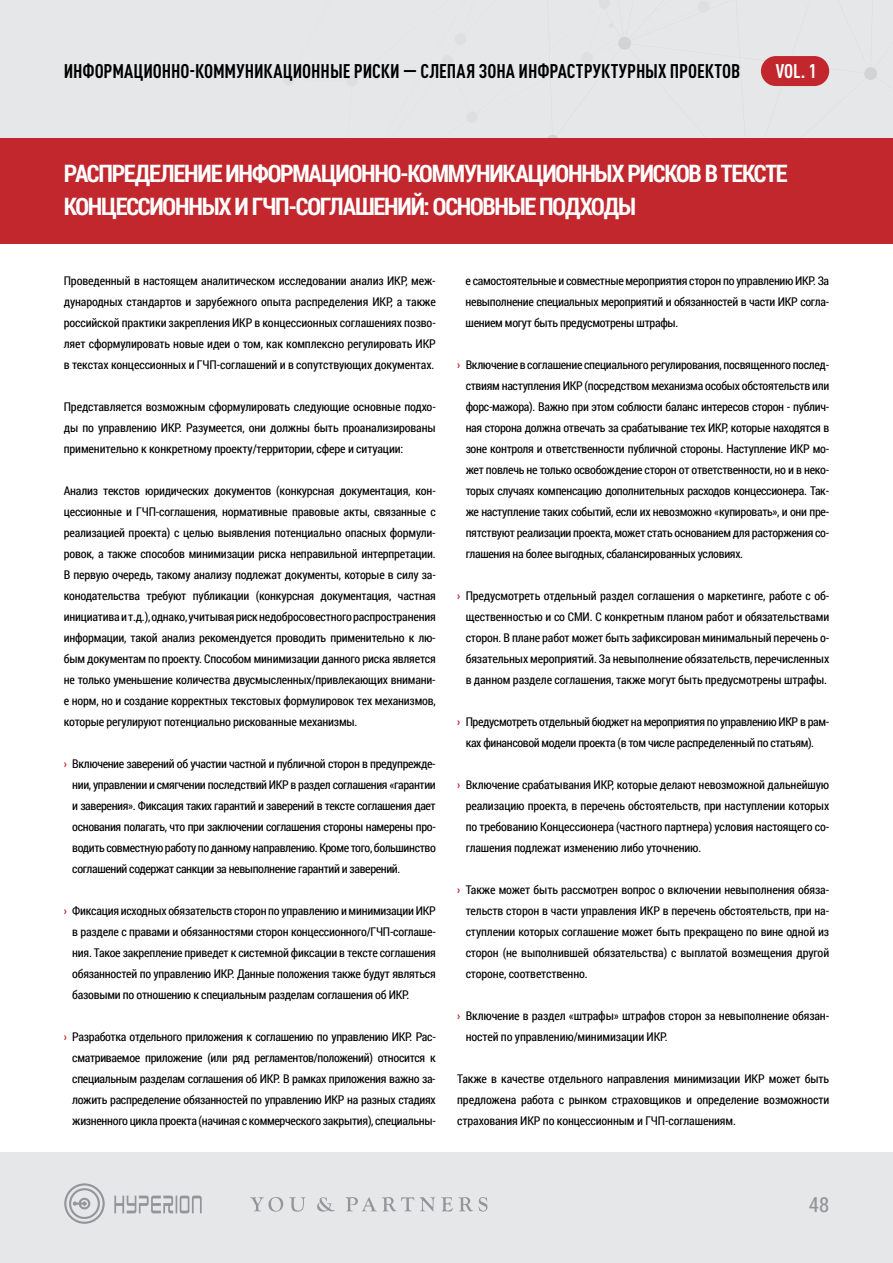
<style>
.page{position:relative;width:893px;height:1263px;background:#fff}
.page>*{position:absolute;margin:0;border:0;box-sizing:border-box;transform-origin:0 0}
.t1{font:700 24px/33px "Roboto Condensed";letter-spacing:-.05em;color:#fff}
.t2{font:20.7px "Roboto Condensed";color:#939598}
.t3{font:700 condensed 19.5px "DIN Pro";letter-spacing:-.005em;color:#000}
.t4{font:700 condensed 19.5px "DIN Pro";color:#fff}
.t5{font:12px/21px "Roboto Condensed";letter-spacing:-.02em;color:#000;text-align:justify}
.s1{font-weight:700;color:#c1272d}
</style>
<div class="page">
<div style="left:0;top:1152px;width:893px;height:111px;background:#e6e7e8"></div>
<div style="left:0;top:0;width:893px;height:146px;background:#e6e7e8"></div>
<svg style="left:114px;top:1195px;width:88px;height:18px"></svg>
<svg style="left:64px;top:1183px;width:41px;height:41px"></svg>
<svg style="left:317px;top:1197px;width:18px;height:14px"></svg>
<svg style="left:289px;top:1197px;width:16px;height:14px"></svg>
<svg style="left:250px;top:1197px;width:33px;height:14px"></svg>
<svg style="left:346px;top:1197px;width:89px;height:14px"></svg>
<svg style="left:441px;top:1197px;width:46px;height:14px"></svg>
<div style="left:761px;top:56px;width:68px;height:30px;background:#c1272d;border-radius:15px"></div>
<div style="left:0;top:138px;width:893px;height:105px;background:#c1272d"></div>
<h3 class="t3" style="left:64px;top:56px;width:678px">ИНФОРМАЦИОННО-КОММУНИКАЦИОННЫЕ РИСКИ — СЛЕПАЯ ЗОНА ИНФРАСТРУКТУРНЫХ ПРОЕКТОВ</h3>
<h3 class="t4" style="left:776px;top:56px;width:42px">VOL. 1</h3>
<h1 class="t1" style="left:64px;top:156px;width:725px">РАСПРЕДЕЛЕНИЕ ИНФОРМАЦИОННО-КОММУНИКАЦИОННЫХ РИСКОВ В ТЕКСТЕ<br>КОНЦЕССИОННЫХ И ГЧП-СОГЛАШЕНИЙ: ОСНОВНЫЕ ПОДХОДЫ</h1>
<p class="t5" style="left:64px;top:270px;width:374px">Проведенный в настоящем аналитическом исследовании анализ ИКР, меж&shy;дународных стандартов и зарубежного опыта распределения ИКР, а также российской практики закрепления ИКР в концессионных соглашениях позво&shy;ляет сформулировать новые идеи о том, как комплексно регулировать ИКР в текстах концессионных и ГЧП-соглашений и в сопутствующих документах.</p>
<p class="t5" style="left:64px;top:396px;width:374px">Представляется возможным сформулировать следующие основные подхо&shy;ды по управлению ИКР. Разумеется, они должны быть проанализированы применительно к конкретному проекту/территории, сфере и ситуации:</p>
<p class="t5" style="left:64px;top:480px;width:374px">Анализ текстов юридических документов (конкурсная документация, кон&shy;цессионные и ГЧП-соглашения, нормативные правовые акты, связанные с реализацией проекта) с целью выявления потенциально опасных формули&shy;ровок, а также способов минимизации риска неправильной интерпретации.<br>В первую очередь, такому анализу подлежат документы, которые в силу за&shy;конодательства требуют публикации (конкурсная документация, частная инициатива и т.д.), однако, учитывая риск недобросовестного распространения информации, такой анализ рекомендуется проводить применительно к лю&shy;бым документам по проекту. Способом минимизации данного риска является не только уменьшение количества двусмысленных/привлекающих внимани&shy;е норм, но и создание корректных текстовых формулировок тех механизмов, которые регулируют потенциально рискованные механизмы.</p>
<p class="t5" style="left:72px;top:753px;width:365px;text-indent:-9px"><span class="s1">›</span> Включение заверений об участии частной и публичной сторон в предупрежде&shy;нии, управлении и смягчении последствий ИКР в раздел соглашения «гарантии и заверения». Фиксация таких гарантий и заверений в тексте соглашения дает основания полагать, что при заключении соглашения стороны намерены про&shy;водить совместную работу по данному направлению. Кроме того, большинство соглашений содержат санкции за невыполнение гарантий и заверений.</p>
<p class="t5" style="left:72px;top:900px;width:365px;text-indent:-9px"><span class="s1">›</span> Фиксация исходных обязательств сторон по управлению и минимизации ИКР в разделе с правами и обязанностями сторон концеccионного/ГЧП-соглаше&shy;ния. Такое закрепление приведет к системной фиксации в тексте соглашения обязанностей по управлению ИКР. Данные положения также будут являться базовыми по отношению к специальным разделам соглашения об ИКР.</p>
<p class="t5" style="left:72px;top:1026px;width:365px;text-indent:-9px"><span class="s1">›</span> Разработка отдельного приложения к соглашению по управлению ИКР. Рас&shy;сматриваемое приложение (или ряд регламентов/положений) относится к специальным разделам соглашения об ИКР. В рамках приложения важно за&shy;ложить распределение обязанностей по управлению ИКР на разных стадиях жизненного цикла проекта (начиная с коммерческого закрытия), специальны-</p>
<p class="t5" style="left:466px;top:270px;width:365px">е самостоятельные и совместные мероприятия сторон по управлению ИКР. За невыполнение специальных мероприятий и обязанностей в части ИКР согла&shy;шением могут быть предусмотрены штрафы.</p>
<p class="t5" style="left:466px;top:354px;width:365px;text-indent:-9px"><span class="s1">›</span> Включение в соглашение специального регулирования, посвященного послед&shy;ствиям наступления ИКР (посредством механизма особых обстоятельств или форс-мажора). Важно при этом соблюсти баланс интересов сторон - публич&shy;ная сторона должна отвечать за срабатывание тех ИКР, которые находятся в зоне контроля и ответственности публичной стороны. Наступление ИКР мо&shy;жет повлечь не только освобождение сторон от ответственности, но и в неко&shy;торых случаях компенсацию дополнительных расходов концессионера. Так&shy;же наступление таких событий, если их невозможно «купировать», и они пре&shy;пятствуют реализации проекта, может стать основанием для расторжения со&shy;глашения на более выгодных, сбалансированных условиях.</p>
<p class="t5" style="left:466px;top:585px;width:365px;text-indent:-9px"><span class="s1">›</span> Предусмотреть отдельный раздел соглашения о маркетинге, работе с об&shy;щественностью и со СМИ. С конкретным планом работ и обязательствами сторон. В плане работ может быть зафиксирован минимальный перечень о&shy;бязательных мероприятий. За невыполнение обязательств, перечисленных в данном разделе соглашения, также могут быть предусмотрены штрафы.</p>
<p class="t5" style="left:457px;top:711px;width:374px;text-align:center"><span class="s1">›</span> Предусмотреть отдельный бюджет на мероприятия по управлению ИКР в рам&shy;ках финансовой модели проекта (в том числе распределенный по статьям).</p>
<p class="t5" style="left:466px;top:774px;width:365px;text-indent:-9px"><span class="s1">›</span> Включение срабатывания ИКР, которые делают невозможной дальнейшую реализацию проекта, в перечень обстоятельств, при наступлении которых по требованию Концессионера (частного партнера) условия настоящего со&shy;глашения подлежат изменению либо уточнению.</p>
<p class="t5" style="left:466px;top:879px;width:365px;text-indent:-9px"><span class="s1">›</span> Также может быть рассмотрен вопрос о включении невыполнения обяза&shy;тельств сторон в части управления ИКР в перечень обстоятельств, при на&shy;ступлении которых соглашение может быть прекращено по вине одной из сторон (не выполнившей обязательства) с выплатой возмещения другой стороне, соответственно.</p>
<p class="t5" style="left:466px;top:1005px;width:365px;text-indent:-9px"><span class="s1">›</span> Включение в раздел «штрафы» штрафов сторон за невыполнение обязан&shy;ностей по управлению/минимизации ИКР.</p>
<p class="t5" style="left:457px;top:1068px;width:374px">Также в качестве отдельного направления минимизации ИКР может быть предложена работа с рынком страховщиков и определение возможности страхования ИКР по концессионным и ГЧП-соглашениям.</p>
<h2 class="t2" style="left:809px;top:1190px;width:22px">48</h2>
</div>
